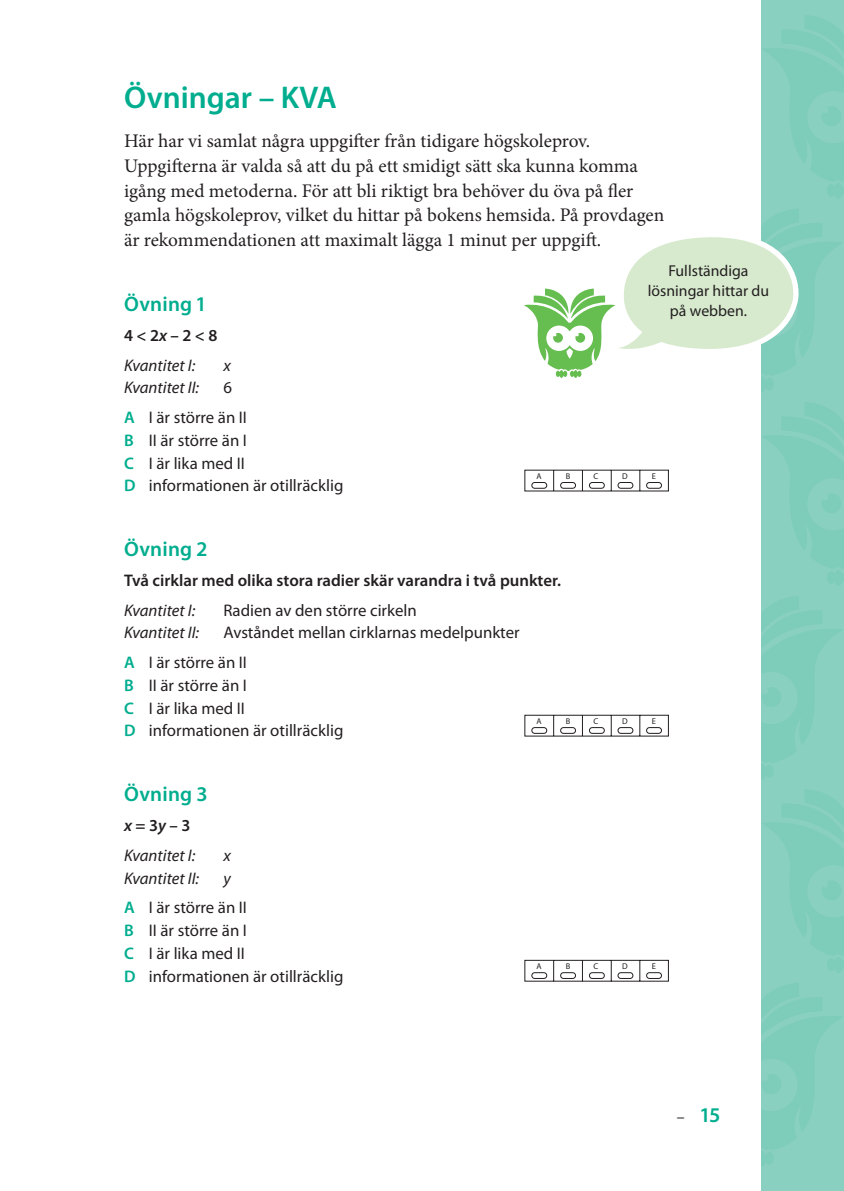
<style>
.page{position:relative;width:844px;height:1191px;background:#fff}
.page>*{position:absolute;margin:0;border:0;box-sizing:border-box;transform-origin:0 0}
.NoK_Rubrik_2{font:600 31.5px "Myriad Pro";color:#00ad8e}
.NoK_Rubrik_3{font:600 21px "Myriad Pro";letter-spacing:.01em;color:#00ad8e}
.NoK_Text{font:19.25px/24.8px "Minion Pro";color:#231f20}
.NoK_Uppgiftstext{font:16.8px "Myriad Pro";color:#231f20}
.NoK_Uppgiftstext_4p{font:600 16.8px "Myriad Pro";color:#231f20}
.NoK_Uppgiftstext_4p-2{font:16.8px "Myriad Pro";color:#231f20}
.NoK_Uppgiftstext_4p-3{font:italic 16.8px "Myriad Pro";color:#231f20}
.NoK_Uppgiftstext-2{font:italic 16.8px "Myriad Pro";color:#231f20}
.NoK_Pratbubbla{font:15.75px/20.1px "Myriad Pro";color:#231f20;text-align:center}
.t1{font:8.4px "Myriad Pro";color:#231f20}
.s1{font-style:italic}
.s2{font-weight:600;color:#00ad8e}
.s3{font-weight:400;font-size:15.75px;color:#231f20}
</style>
<div class="page">
<div style="left:760px;top:0;width:83px;height:1191px;background:#8ad0c0"></div>
<svg style="left:760px;top:15px;width:83px;height:184px"></svg>
<svg style="left:760px;top:402px;width:83px;height:184px"></svg>
<svg style="left:524px;top:470px;width:144px;height:21px"></svg>
<svg style="left:524px;top:595px;width:318px;height:184px"></svg>
<svg style="left:524px;top:789px;width:319px;height:377px"></svg>
<svg style="left:524px;top:208px;width:317px;height:184px"></svg>
<p class="NoK_Rubrik_2" style="left:124px;top:80px;width:214px">Övningar – KVA</p>
<p class="NoK_Text" style="left:124px;top:128px;width:541px">Här har vi samlat några uppgifter från tidigare högskoleprov.<br>Uppgifterna är valda så att du på ett smidigt sätt ska kunna komma igång med metoderna. För att bli riktigt bra behöver du öva på fler gamla högskoleprov, vilket du hittar på bokens hemsida. På provdagen är rekommendationen att maximalt lägga 1 minut per uppgift.</p>
<p class="NoK_Rubrik_3" style="left:124px;top:292px;width:82px">Övning 1</p>
<p class="NoK_Uppgiftstext_4p" style="left:124px;top:326px;width:95px">4 &lt; 2<span class="s1">x</span> – 2 &lt; 8</p>
<p class="NoK_Uppgiftstext-2" style="left:124px;top:354px;width:73px">Kvantitet I:</p>
<p class="NoK_Uppgiftstext-2" style="left:223px;top:354px;width:9px">x</p>
<p class="NoK_Uppgiftstext_4p-3" style="left:124px;top:377px;width:77px">Kvantitet II:</p>
<p class="NoK_Uppgiftstext_4p-2" style="left:223px;top:377px;width:10px">6</p>
<p class="NoK_Uppgiftstext" style="left:124px;top:407px;width:124px"><span class="s2">A</span> I är större än II</p>
<p class="NoK_Uppgiftstext" style="left:124px;top:430px;width:124px"><span class="s2">B</span> II är större än I</p>
<p class="NoK_Uppgiftstext" style="left:124px;top:452px;width:122px"><span class="s2">C</span> I är lika med II</p>
<p class="NoK_Uppgiftstext" style="left:124px;top:475px;width:221px"><span class="s2">D</span> informationen är otillräcklig</p>
<p class="NoK_Pratbubbla" style="left:647px;top:260px;width:123px">Fullständiga lösningar hittar du på webben.</p>
<p class="t1" style="left:536px;top:471px;width:7px">A</p>
<p class="t1" style="left:565px;top:471px;width:6px">B</p>
<p class="t1" style="left:593px;top:471px;width:6px">C</p>
<p class="t1" style="left:622px;top:471px;width:7px">D</p>
<p class="t1" style="left:651px;top:471px;width:6px">E</p>
<p class="NoK_Rubrik_3" style="left:124px;top:537px;width:84px">Övning 2</p>
<p class="NoK_Uppgiftstext_4p" style="left:124px;top:571px;width:438px">Två cirklar med olika stora radier skär varandra i två punkter.</p>
<p class="NoK_Uppgiftstext-2" style="left:124px;top:599px;width:73px">Kvantitet I:</p>
<p class="NoK_Uppgiftstext" style="left:223px;top:599px;width:195px">Radien av den större cirkeln</p>
<p class="NoK_Uppgiftstext_4p-3" style="left:124px;top:622px;width:77px">Kvantitet II:</p>
<p class="NoK_Uppgiftstext_4p-2" style="left:223px;top:622px;width:298px">Avståndet mellan cirklarnas medelpunkter</p>
<p class="NoK_Uppgiftstext" style="left:124px;top:652px;width:124px"><span class="s2">A</span> I är större än II</p>
<p class="NoK_Uppgiftstext" style="left:124px;top:675px;width:124px"><span class="s2">B</span> II är större än I</p>
<p class="NoK_Uppgiftstext" style="left:124px;top:697px;width:122px"><span class="s2">C</span> I är lika med II</p>
<p class="NoK_Uppgiftstext" style="left:124px;top:720px;width:221px"><span class="s2">D</span> informationen är otillräcklig</p>
<p class="t1" style="left:536px;top:716px;width:7px">A</p>
<p class="t1" style="left:565px;top:716px;width:6px">B</p>
<p class="t1" style="left:593px;top:716px;width:6px">C</p>
<p class="t1" style="left:622px;top:716px;width:7px">D</p>
<p class="t1" style="left:651px;top:716px;width:6px">E</p>
<p class="NoK_Rubrik_3" style="left:124px;top:782px;width:84px">Övning 3</p>
<p class="NoK_Uppgiftstext_4p" style="left:124px;top:816px;width:68px"><span class="s1">x</span> = 3<span class="s1">y</span> – 3</p>
<p class="NoK_Uppgiftstext-2" style="left:124px;top:844px;width:73px">Kvantitet I:</p>
<p class="NoK_Uppgiftstext-2" style="left:223px;top:844px;width:9px">x</p>
<p class="NoK_Uppgiftstext_4p-3" style="left:124px;top:867px;width:77px">Kvantitet II:</p>
<p class="NoK_Uppgiftstext_4p-3" style="left:223px;top:867px;width:9px">y</p>
<p class="NoK_Uppgiftstext" style="left:124px;top:897px;width:124px"><span class="s2">A</span> I är större än II</p>
<p class="NoK_Uppgiftstext" style="left:124px;top:920px;width:124px"><span class="s2">B</span> II är större än I</p>
<p class="NoK_Uppgiftstext" style="left:124px;top:942px;width:122px"><span class="s2">C</span> I är lika med II</p>
<p class="NoK_Uppgiftstext" style="left:124px;top:965px;width:221px"><span class="s2">D</span> informationen är otillräcklig</p>
<p class="t1" style="left:536px;top:961px;width:7px">A</p>
<p class="t1" style="left:565px;top:961px;width:6px">B</p>
<p class="t1" style="left:593px;top:961px;width:6px">C</p>
<p class="t1" style="left:622px;top:961px;width:7px">D</p>
<p class="t1" style="left:651px;top:961px;width:6px">E</p>
<p class="NoK_Rubrik_3" style="left:676px;top:1103px;width:45px"><span class="s3">–</span> 15</p>
</div>
